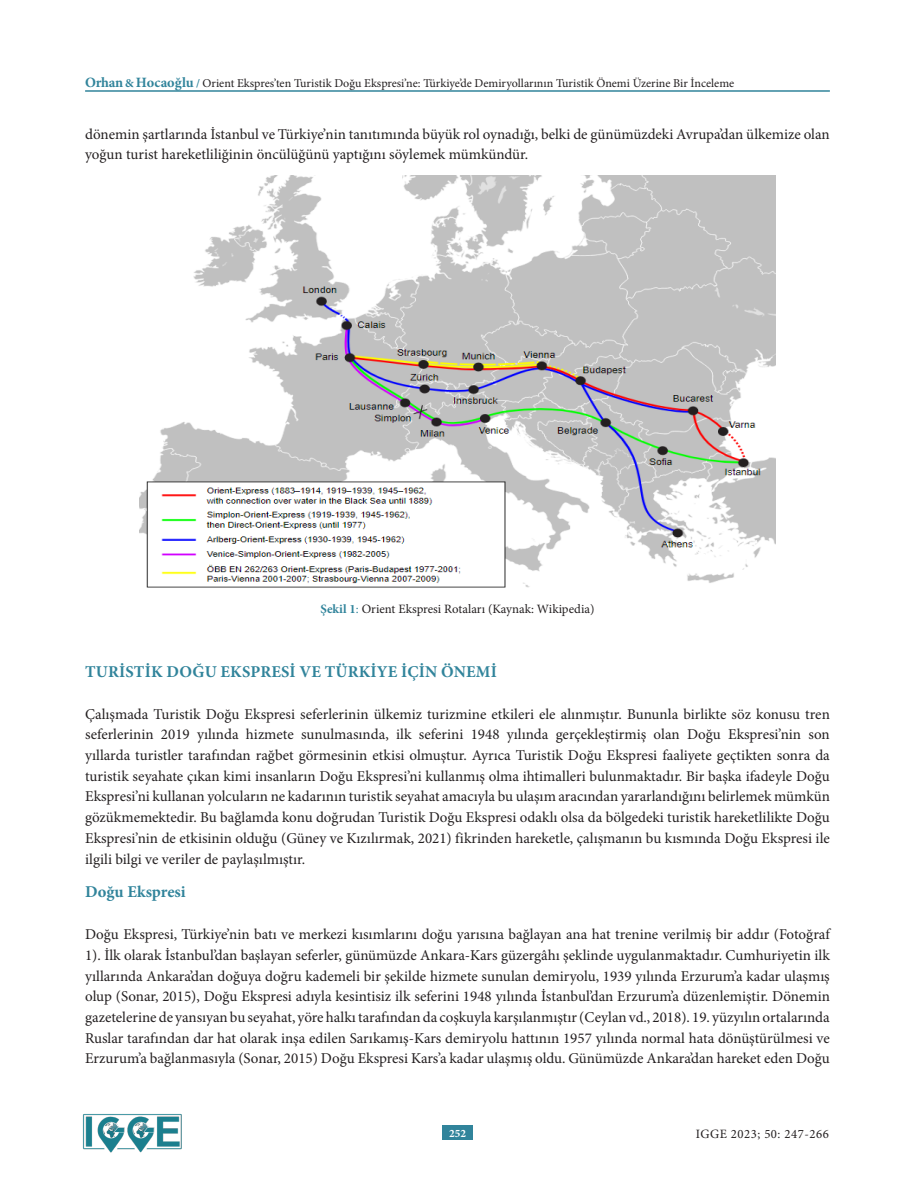
<style>
.page{position:relative;width:915px;height:1191px;background:#fff}
.page>*{position:absolute;margin:0;border:0;box-sizing:border-box;transform-origin:0 0}
.t1{font:700 16.5px "Minion Pro";letter-spacing:.01em;color:#31849b}
.MNormal-TR{font:15px/20.7px "Minion Pro";color:#231f20;text-align:justify}
.PictH{font:12.75px "Minion Pro";letter-spacing:.005em;color:#231f20}
.PictH-2{font:12.75px "Minion Pro";letter-spacing:.04em;color:#231f20}
.t2{font:12px "Minion Pro";color:#231f20}
.t3{font:700 11.25px "Minion Pro";color:#fff}
.s1{font-weight:700;font-size:14.25px;color:#31849b}
.s2{font-weight:700;color:#31849b}
.s3{color:#31849b}
</style>
<div class="page">
<hr style="left:85px;top:90px;width:744px;height:2px;background:#31849b">
<div style="left:442px;top:1125px;width:30px;height:15px;background:#31849b"></div>
<img style="left:83px;top:1114px;width:99px;height:39px">
<img style="left:139px;top:175px;width:636px;height:413px">
<p class="t2" style="left:85px;top:75px;width:650px"><span class="s1">Orhan</span> <span class="s2">&amp;</span> <span class="s1">Hocaoğlu</span> <span class="s2">/</span> Orient Ekspres’ten Turistik Doğu Ekspresi’ne: Türkiye’de Demiryollarının Turistik Önemi Üzerine Bir İnceleme</p>
<p class="MNormal-TR" style="left:85px;top:123px;width:746px">dönemin şartlarında İstanbul ve Türkiye’nin tanıtımında büyük rol oynadığı, belki de günümüzdeki Avrupa’dan ülkemize olan yoğun turist hareketliliğinin öncülüğünü yaptığını söylemek mümkündür.</p>
<p class="PictH" style="left:320px;top:600px;width:275px"><span class="s2">Şekil 1</span><span class="s3">:</span> Orient Ekspresi Rotaları (Kaynak: Wikipedia)</p>
<p class="t1" style="left:85px;top:659px;width:413px">TURİSTİK DOĞU EKSPRESİ VE TÜRKİYE İÇİN ÖNEMİ</p>
<p class="MNormal-TR" style="left:85px;top:703px;width:746px">Çalışmada Turistik Doğu Ekspresi seferlerinin ülkemiz turizmine etkileri ele alınmıştır. Bununla birlikte söz konusu tren seferlerinin 2019 yılında hizmete sunulmasında, ilk seferini 1948 yılında gerçekleştirmiş olan Doğu Ekspresi’nin son yıllarda turistler tarafından rağbet görmesinin etkisi olmuştur. Ayrıca Turistik Doğu Ekspresi faaliyete geçtikten sonra da turistik seyahate çıkan kimi insanların Doğu Ekspresi’ni kullanmış olma ihtimalleri bulunmaktadır. Bir başka ifadeyle Doğu Ekspresi’ni kullanan yolcuların ne kadarının turistik seyahat amacıyla bu ulaşım aracından yararlandığını belirlemek mümkün gözükmemektedir. Bu bağlamda konu doğrudan Turistik Doğu Ekspresi odaklı olsa da bölgedeki turistik hareketlilikte Doğu Ekspresi’nin de etkisinin olduğu (Güney ve Kızılırmak, 2021) fikrinden hareketle, çalışmanın bu kısmında Doğu Ekspresi ile ilgili bilgi ve veriler de paylaşılmıştır.</p>
<p class="t1" style="left:85px;top:880px;width:102px">Doğu Ekspresi</p>
<p class="MNormal-TR" style="left:85px;top:924px;width:746px">Doğu Ekspresi, Türkiye’nin batı ve merkezi kısımlarını doğu yarısına bağlayan ana hat trenine verilmiş bir addır (Fotoğraf 1). İlk olarak İstanbul’dan başlayan seferler, günümüzde Ankara-Kars güzergâhı şeklinde uygulanmaktadır. Cumhuriyetin ilk yıllarında Ankara’dan doğuya doğru kademeli bir şekilde hizmete sunulan demiryolu, 1939 yılında Erzurum’a kadar ulaşmış olup (Sonar, 2015), Doğu Ekspresi adıyla kesintisiz ilk seferini 1948 yılında İstanbul’dan Erzurum’a düzenlemiştir. Dönemin gazetelerine de yansıyan bu seyahat, yöre halkı tarafından da coşkuyla karşılanmıştır (Ceylan vd., 2018). 19. yüzyılın ortalarında Ruslar tarafından dar hat olarak inşa edilen Sarıkamış-Kars demiryolu hattının 1957 yılında normal hata dönüştürülmesi ve Erzurum’a bağlanmasıyla (Sonar, 2015) Doğu Ekspresi Kars’a kadar ulaşmış oldu. Günümüzde Ankara’dan hareket eden Doğu</p>
<p class="t3" style="left:449px;top:1125px;width:18px">252</p>
<p class="PictH-2" style="left:695px;top:1125px;width:134px">IGGE 2023; 50: 247-266</p>
</div>
